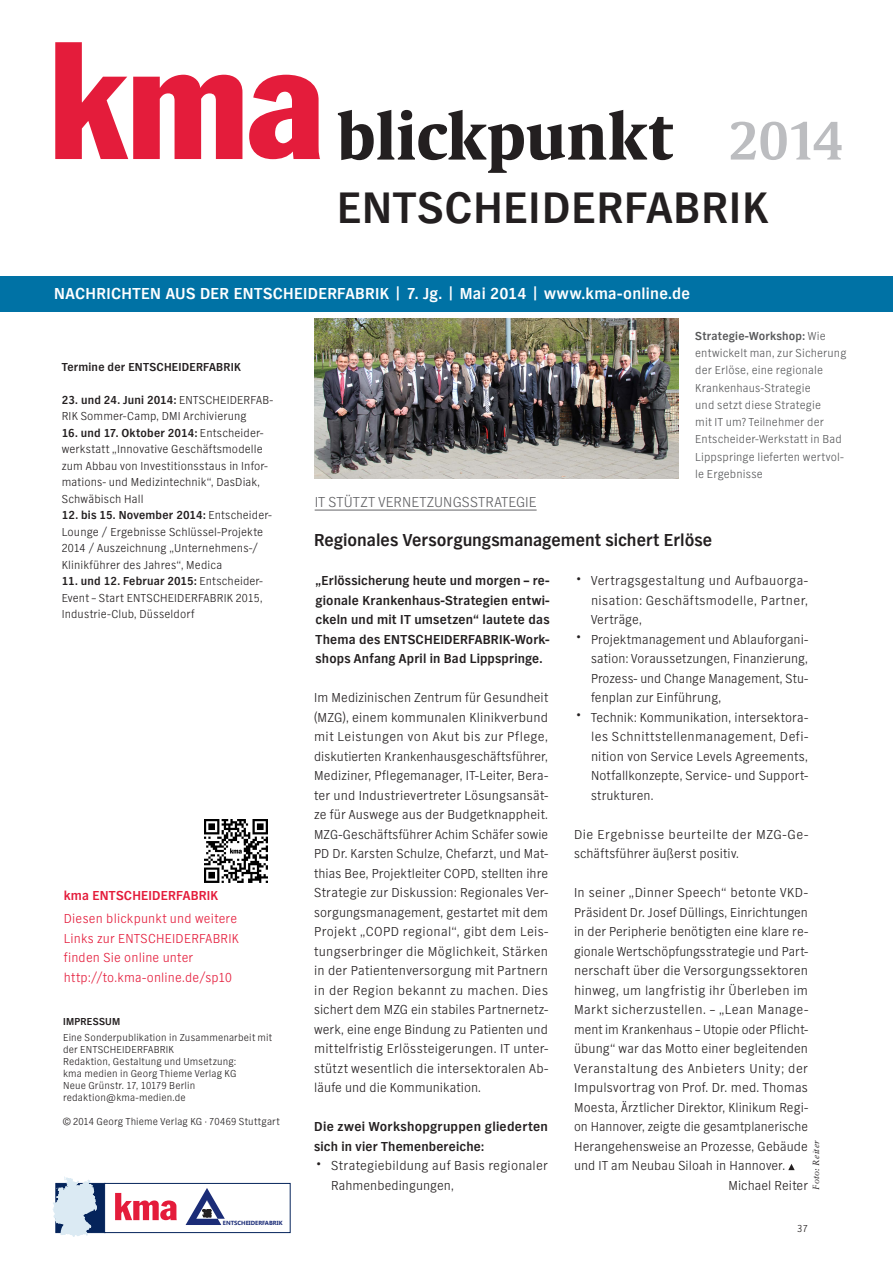
<style>
.page{position:relative;width:893px;height:1263px;background:#fff}
.page>*{position:absolute;margin:0;border:0;box-sizing:border-box;transform-origin:0 0}
.t1{font:700 63px "Thieme Gulliver 2008";color:#231f20}
.t2{font:600 51px "Thieme Gulliver 2008";color:#bcbdc0}
.t3{font:700 45.75px "TV Nord EFOP";letter-spacing:.02em;color:#231f20}
.t4{font:700 18px "TV Nord EFOP";color:#231f20}
.t5{font:700 16.5px "TV Nord EFOP";letter-spacing:.02em;color:#fff}
.t6{font:300 15px "TV Nord EFOP";color:#636366}
.t7{font:300 13.5px/19.5px "TV Nord EFOP";letter-spacing:.015em;color:#231f20;text-align:justify}
.t8{font:700 13.5px/19.5px "TV Nord EFOP";letter-spacing:.015em;color:#231f20}
.t9{font:300 13.5px/19.5px "TV Nord EFOP";letter-spacing:.02em;color:#e41c3b}
.t10{font:300 13.5px "TV Nord EFOP";letter-spacing:.035em;color:#231f20}
.t11{font:700 13.5px "TV Nord EFOP";letter-spacing:.015em;color:#e41c3b}
.t12{font:300 12px/16.5px "TV Nord EFOP";letter-spacing:.015em;color:#231f20}
.t13{font:300 12px/17.2px "TV Nord EFOP";letter-spacing:.015em;color:#57585a}
.t14{font:700 12px "TV Nord EFOP";letter-spacing:.015em;color:#231f20}
.t15{font:300 10.5px/12px "TV Nord EFOP";letter-spacing:.02em;color:#231f20}
.t16{font:700 10.5px "TV Nord EFOP";letter-spacing:.025em;color:#231f20}
.t17{font:italic 9px "Sabon LT Std";letter-spacing:.03em;color:#231f20}
.t18{font:700 6px "Segoe UI";color:#1b2c77}
.s1{font-weight:700}
.s2{font-size:24px}
</style>
<div class="page">
<svg style="left:55px;top:42px;width:187px;height:117px"></svg>
<svg style="left:249px;top:75px;width:71px;height:84px"></svg>
<div style="left:0;top:277px;width:893px;height:35px;background:#0072a5"></div>
<div style="left:55px;top:1183px;width:50px;height:50px;background:#05245b"></div>
<div style="left:104px;top:1183px;width:187px;height:50px;background:#fff;border:1px solid #05245b"></div>
<svg style="left:53px;top:1176px;width:44px;height:61px"></svg>
<svg style="left:115px;top:1193px;width:62px;height:39px"></svg>
<svg style="left:186px;top:1188px;width:39px;height:37px"></svg>
<svg style="left:788px;top:1164px;width:7px;height:6px"></svg>
<hr style="left:315px;top:510px;width:222px;height:1px;background:#636366">
<img style="left:204px;top:819px;width:64px;height:64px">
<img style="left:315px;top:319px;width:363px;height:159px">
<h1 class="t1" style="left:337px;top:86px;width:338px">blickpunkt</h1>
<h3 class="t3" style="left:337px;top:182px;width:433px">ENTSCHEIDERFABRIK</h3>
<h2 class="t2" style="left:729px;top:102px;width:115px">2014</h2>
<p class="t5" style="left:54px;top:284px;width:211px">Nachrichten aus der ENTSCHEIDER</p>
<p class="t5" style="left:337px;top:284px;width:354px">FABRI K | 7. Jg. | Mai 2014 | www.kma-online.de</p>
<p class="t14" style="left:62px;top:360px;width:89px">Termine der ENTSCHEIDER</p>
<p class="t14" style="left:203px;top:360px;width:39px">FABRI K</p>
<p class="t12" style="left:62px;top:392px;width:213px"><span class="s1">23. und 24. Juni 2014:</span> ENTSCHEIDERFAB-<br>RIK Sommer-Camp, DMI Archivierung</p>
<p class="t12" style="left:62px;top:425px;width:207px"><span class="s1">16. und 17. Oktober 2014:</span> Entscheider&shy;werkstatt „Innovative Geschäftsmodelle zum Abbau von Investitionsstaus in Infor&shy;mations- und Medizintechnik“, DasDiak, Schwäbisch Hall</p>
<p class="t12" style="left:62px;top:507px;width:211px"><span class="s1">12. bis 15. November 2014:</span> Entscheider-Lounge / Ergebnisse Schlüssel-Projekte 2014 / Auszeichnung „Unternehmens-/ Klinikführer des Jahres“, Medica</p>
<p class="t12" style="left:62px;top:573px;width:202px;text-align:justify"><span class="s1">11. und 12. Februar 2015:</span> Entscheider-Event – Start ENTSCHEIDERFABRIK 2015, Industrie-Club, Düsseldorf</p>
<p class="t11" style="left:64px;top:887px;width:155px">kma Entscheiderfabrik</p>
<p class="t9" style="left:64px;top:909px;width:176px">Diesen blickpunkt und weitere<br>Links zur ENTSCHEIDERFABRIK finden Sie online unter http://to.kma-online.de/sp10</p>
<p class="t16" style="left:63px;top:1015px;width:57px">Im pressum</p>
<p class="t15" style="left:63px;top:1032px;width:211px">Eine Sonderpublikation in Zusammenarbeit mit der ENTSCHEIDERFABRIK<br>Redaktion, Gestaltung und Umsetzung:<br>kma medien in Georg Thieme Verlag KG<br>Neue Grünstr. 17, 10179 Berlin redaktion@kma-medien.de</p>
<p class="t15" style="left:63px;top:1116px;width:218px">© 2014 Georg Thieme Verlag KG · 70469 Stuttgart</p>
<p class="t18" style="left:223px;top:1218px;width:61px">ENTSCHEIDERFABRIK</p>
<p class="t6" style="left:315px;top:494px;width:23px">IT stützt</p>
<p class="t6" style="left:378px;top:494px;width:17px">Vernetzungsstrategie</p>
<p class="t13" style="left:695px;top:328px;width:153px"><span class="s1">Strategie-Workshop:</span> Wie entwickelt man, zur Sicherung der Erlöse, eine regionale<br>Krankenhaus-Strategie<br>und setzt diese Strategie<br>mit IT um? Teilnehmer der<br>Entscheider-Werkstatt in Bad<br>Lippspringe lieferten wertvol&shy;le Ergebnisse</p>
<h3 class="t4" style="left:314px;top:530px;width:400px">Regionales Versorgungsmanagement sichert Erlöse</h3>
<p class="t8" style="left:316px;top:571px;width:235px;text-align:justify">„Erlössicherung heute und morgen – re&shy;gionale Krankenhaus-Strategien entwi&shy;ckeln und mit IT umsetzen“ lautete das Thema des ENTSCHEIDER</p>
<p class="t7" style="left:591px;top:571px;width:218px;text-indent:-17px"><span class="s2">•</span> Vertragsgestaltung und Aufbauorga&shy;nisation: Geschäftsmodelle, Partner, Verträge,</p>
<p class="t7" style="left:591px;top:630px;width:218px;text-indent:-17px"><span class="s2">•</span> Projektmanagement und Ablauforgani&shy;sation: Voraussetzungen, Finanzierung, Prozess- und Change Management, Stu&shy;fenplan zur Einführung,</p>
<p class="t7" style="left:591px;top:708px;width:218px;text-indent:-17px"><span class="s2">•</span> Technik: Kommunikation, intersektora&shy;les Schnittstellenmanagement, Defi&shy;nition von Service Levels Agreements, Notfallkonzepte, Service- und Support&shy;strukturen.</p>
<p class="t7" style="left:574px;top:825px;width:235px">Die Ergebnisse beurteilte der MZG-Ge&shy;schäftsführer äußerst positiv.</p>
<p class="t7" style="left:574px;top:883px;width:235px">In seiner „Dinner Speech“ betonte VKD-</p>
<p class="t7" style="left:574px;top:903px;width:235px">Präsident Dr. Josef Düllings, Einrichtungen</p>
<p class="t7" style="left:574px;top:922px;width:235px">in der Peripherie benötigten eine klare re-</p>
<p class="t7" style="left:574px;top:942px;width:235px">gionale Wertschöpfungsstrategie und Part-</p>
<p class="t7" style="left:574px;top:961px;width:235px">nerschaft über die Versorgungssektoren</p>
<p class="t7" style="left:574px;top:981px;width:235px">hinweg, um langfristig ihr Überleben im</p>
<p class="t7" style="left:574px;top:1000px;width:235px">Markt sicherzustellen. – „Lean Manage-</p>
<p class="t7" style="left:574px;top:1020px;width:235px">ment im Krankenhaus – Utopie oder Pflicht-</p>
<p class="t7" style="left:574px;top:1039px;width:235px">übung“ war das Motto einer begleitenden</p>
<p class="t10" style="left:574px;top:1061px;width:235px">Veranstaltung des Anbieters Unity; der</p>
<p class="t7" style="left:574px;top:1078px;width:235px">Impulsvortrag von Prof. Dr. med. Thomas</p>
<p class="t7" style="left:574px;top:1098px;width:235px">Moesta, Ärztlicher Direktor, Klinikum Regi-</p>
<p class="t7" style="left:574px;top:1117px;width:235px">on Hannover, zeigte die gesamtplanerische</p>
<p class="t7" style="left:574px;top:1137px;width:235px">Herangehensweise an Prozesse, Gebäude</p>
<p class="t7" style="left:574px;top:1156px;width:213px">und IT am Neubau Siloah in Hannover.</p>
<p class="t7" style="left:728px;top:1176px;width:81px">Michael Reiter</p>
<p class="t8" style="left:316px;top:630px;width:235px;text-indent:153px">FABRI K-Work&shy;shops Anfang April in Bad Lippspringe.</p>
<p class="t7" style="left:314px;top:688px;width:235px">Im Medizinischen Zentrum für Gesundheit (MZG), einem kommunalen Klinikverbund mit Leistungen von Akut bis zur Pflege, diskutierten Krankenhausgeschäftsführer, Mediziner, Pflegemanager, IT-Leiter, Bera&shy;ter und Industrievertreter Lösungsansät&shy;ze für Auswege aus der Budgetknappheit.<br>MZG-Geschäftsführer Achim Schäfer sowie PD Dr. Karsten Schulze, Chefarzt, und Mat&shy;thias Bee, Projektleiter COPD, stellten ihre Strategie zur Diskussion: Regionales Ver&shy;sorgungsmanagement, gestartet mit dem Projekt „COPD regional“, gibt dem Leis&shy;tungserbringer die Möglichkeit, Stärken in der Patientenversorgung mit Partnern in der Region bekannt zu machen. Dies sichert dem MZG ein stabiles Partnernetz&shy;werk, eine enge Bindung zu Patienten und mittelfristig Erlössteigerungen. IT unter&shy;stützt wesentlich die intersektoralen Ab&shy;läufe und die Kommunikation.</p>
<p class="t8" style="left:314px;top:1117px;width:235px">Die zwei Workshopgruppen gliederten sich in vier Themenbereiche:</p>
<p class="t7" style="left:331px;top:1156px;width:218px;text-indent:-17px"><span class="s2">•</span> Strategiebildung auf Basis regionaler<br>Rahmenbedingungen,</p>
<p class="t17" style="left:811px;top:1190px;width:51px;rotate:-90deg">Foto: Reiter</p>
<p class="t15" style="left:797px;top:1223px;width:12px">37</p>
</div>
